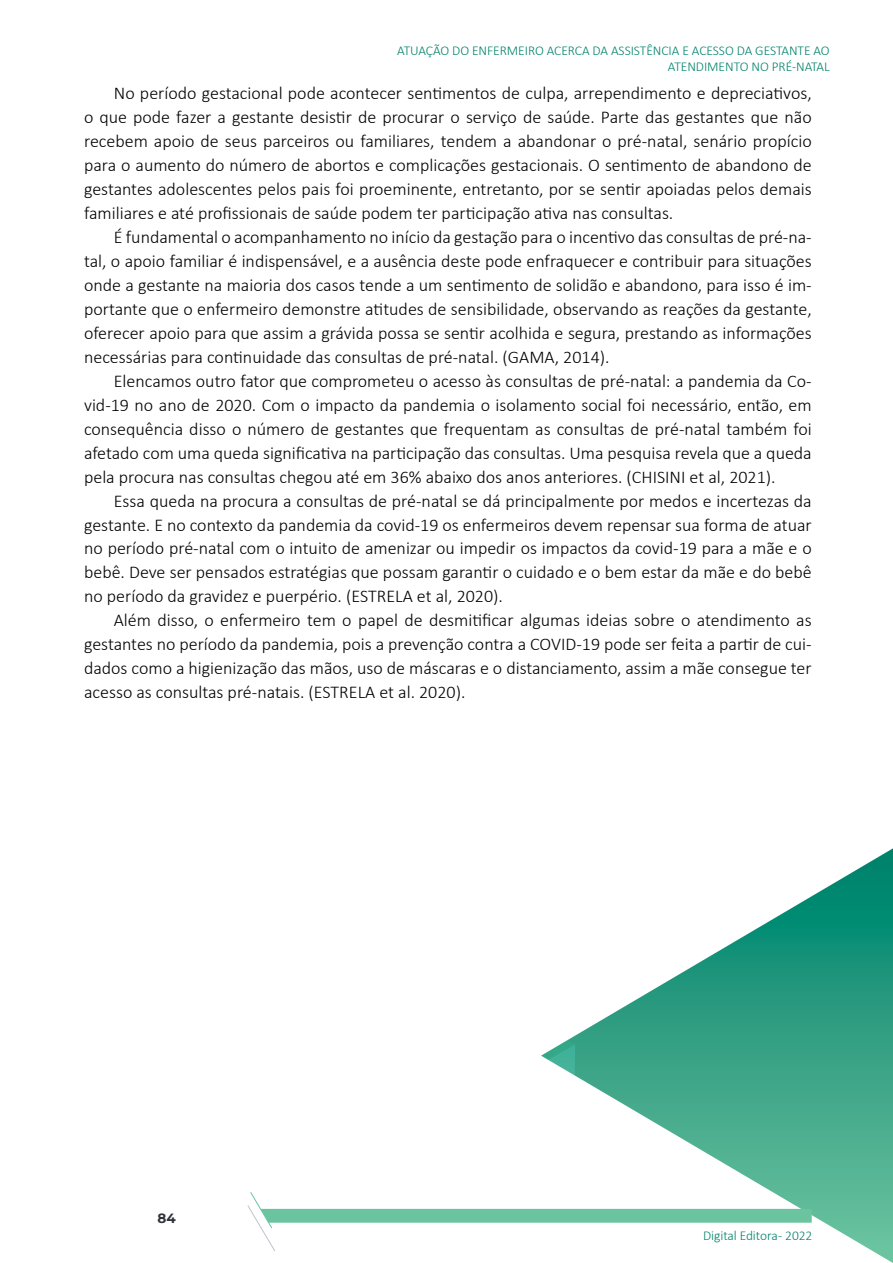
<style>
.page{position:relative;width:893px;height:1263px;background:#fff}
.page>*{position:absolute;margin:0;border:0;box-sizing:border-box;transform-origin:0 0}
.t1{font:300 18px/24px "Calibri";color:#000;text-align:justify}
.t2{font:300 13.5px/16.2px "Calibri";letter-spacing:-.005em;color:#00826b;text-align:right}
.t3{font:700 13.5px "Montserrat";color:#2e333c}
</style>
<div class="page">
<svg style="left:675px;top:848px;width:218px;height:415px"></svg>
<svg style="left:247px;top:977px;width:565px;height:286px"></svg>
<p class="t2" style="left:397px;top:42px;width:434px">ATUAÇÃO DO ENFERMEIRO ACERCA DA ASSISTÊNCIA E ACESSO DA GESTANTE AO<br>ATENDIMENTO NO PRÉ-NATAL</p>
<p class="t1" style="left:84px;top:80px;width:729px;text-indent:30px">No período gestacional pode acontecer sentimentos de culpa, arrependimento e depreciativos, o que pode fazer a gestante desistir de procurar o serviço de saúde. Parte das gestantes que não recebem apoio de seus parceiros ou familiares, tendem a abandonar o pré-natal, senário propício para o aumento do número de abortos e complicações gestacionais. O sentimento de abandono de gestantes adolescentes pelos pais foi proeminente, entretanto, por se sentir apoiadas pelos demais familiares e até profissionais de saúde podem ter participação ativa nas consultas.</p>
<p class="t1" style="left:84px;top:224px;width:729px;text-indent:30px">É fundamental o acompanhamento no início da gestação para o incentivo das consultas de pré-na&shy;tal, o apoio familiar é indispensável, e a ausência deste pode enfraquecer e contribuir para situações onde a gestante na maioria dos casos tende a um sentimento de solidão e abandono, para isso é im&shy;portante que o enfermeiro demonstre atitudes de sensibilidade, observando as reações da gestante, oferecer apoio para que assim a grávida possa se sentir acolhida e segura, prestando as informações necessárias para continuidade das consultas de pré-natal. (GAMA, 2014).</p>
<p class="t1" style="left:84px;top:368px;width:729px;text-indent:30px">Elencamos outro fator que comprometeu o acesso às consultas de pré-natal: a pandemia da Co&shy;vid-19 no ano de 2020. Com o impacto da pandemia o isolamento social foi necessário, então, em consequência disso o número de gestantes que frequentam as consultas de pré-natal também foi afetado com uma queda significativa na participação das consultas. Uma pesquisa revela que a queda pela procura nas consultas chegou até em 36% abaixo dos anos anteriores. (CHISINI et al, 2021).</p>
<p class="t1" style="left:84px;top:488px;width:729px;text-indent:30px">Essa queda na procura a consultas de pré-natal se dá principalmente por medos e incertezas da gestante. E no contexto da pandemia da covid-19 os enfermeiros devem repensar sua forma de atuar no período pré-natal com o intuito de amenizar ou impedir os impactos da covid-19 para a mãe e o bebê. Deve ser pensados estratégias que possam garantir o cuidado e o bem estar da mãe e do bebê no período da gravidez e puerpério. (ESTRELA et al, 2020).</p>
<p class="t1" style="left:84px;top:608px;width:729px;text-indent:30px">Além disso, o enfermeiro tem o papel de desmitificar algumas ideias sobre o atendimento as gestantes no período da pandemia, pois a prevenção contra a COVID-19 pode ser feita a partir de cui&shy;dados como a higienização das mãos, uso de máscaras e o distanciamento, assim a mãe consegue ter acesso as consultas pré-natais. (ESTRELA et al. 2020).</p>
<p class="t3" style="left:157px;top:1209px;width:20px">84</p>
<p class="t2" style="left:703px;top:1227px;width:111px">Digital Editora - 2022</p>
</div>
